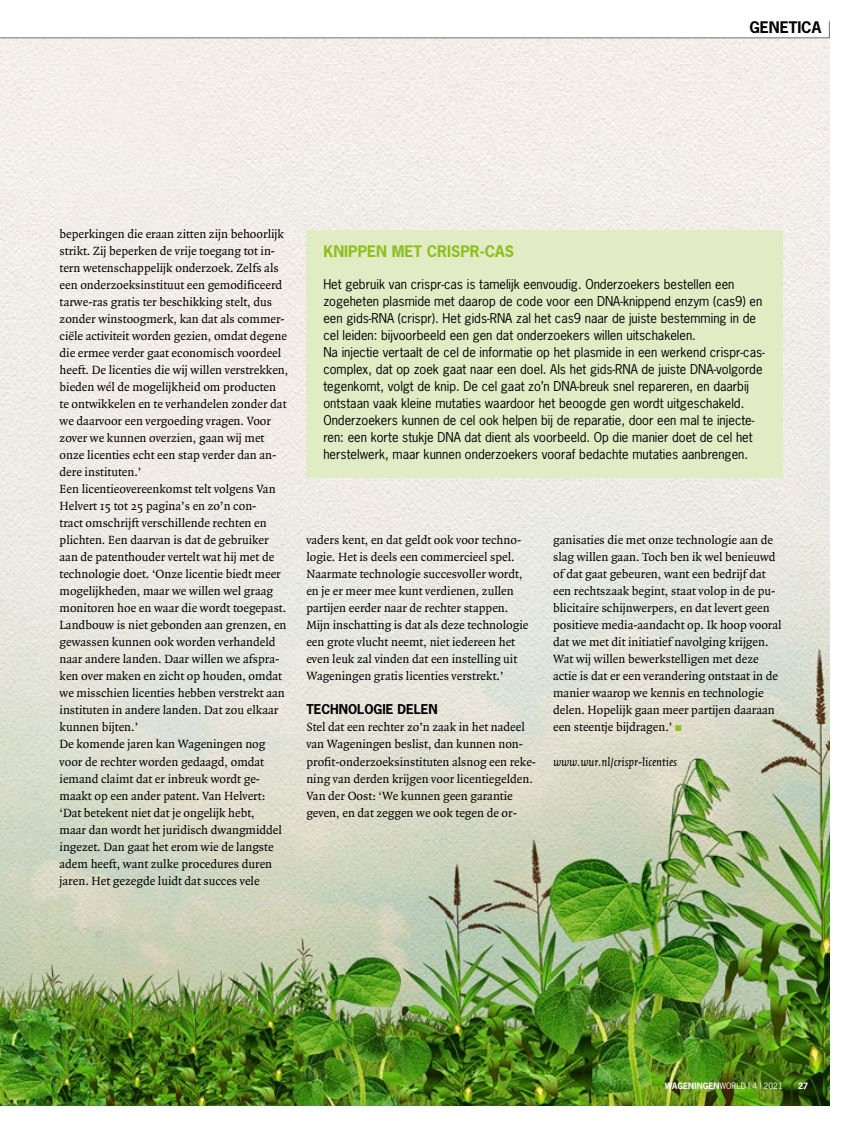
<style>
.page{position:relative;width:851px;height:1127px;background:#fff}
.page>*{position:absolute;margin:0;border:0;box-sizing:border-box;transform-origin:0 0}
.Kader_kop_10pt{font:700 15px "News Gothic Std";color:#8ebf1d}
.t1{font:700 15px "News Gothic Std";color:#000}
.Body{font:12.75px/17px "Quadraat OT";color:#000}
.Kader_tekst{font:12.75px/17px "News Gothic Std";color:#000}
.Body-2{font:italic 12.75px "Quadraat OT";color:#000}
.Tussenkop{font:700 12.75px "News Gothic Std";color:#000}
.t2{font:700 8.25px "News Gothic Std";letter-spacing:.01em;color:#fff}
.s1{font-weight:400}
</style>
<div class="page">
<img style="left:0;top:39px;width:829px;height:1067px">
<svg style="left:0;top:21px;width:830px;height:18px"></svg>
<div style="left:306px;top:230px;width:476px;height:247px;background:#e1ecc5"></div>
<svg style="left:675px;top:726px;width:6px;height:5px"></svg>
<p class="t1" style="left:749px;top:17px;width:73px">GENETICA</p>
<p class="Body" style="left:60px;top:226px;width:230px">beperkingen die eraan zitten zijn behoorlijk strikt. Zij beperken de vrije toegang tot in&shy;tern wetenschappelijk onderzoek. Zelfs als een onderzoeksinstituut een gemodificeerd tarwe-ras gratis ter beschikking stelt, dus zonder winstoogmerk, kan dat als commer&shy;ciële activiteit worden gezien, omdat degene die ermee verder gaat economisch voordeel heeft. De licenties die wij willen verstrekken, bieden wél de mogelijkheid om producten te ontwikkelen en te verhandelen zonder dat we daarvoor een vergoeding vragen. Voor zover we kunnen overzien, gaan wij met onze licenties echt een stap verder dan an&shy;dere instituten.’</p>
<p class="Body" style="left:60px;top:481px;width:228px">Een licentieovereenkomst telt volgens Van Helvert 15 tot 25 pagina’s en zo’n con-<br>tract omschrijft verschillende rechten en plichten. Een daarvan is dat de gebruiker aan de patenthouder vertelt wat hij met de technologie doet. ‘Onze licentie biedt meer mogelijkheden, maar we willen wel graag monitoren hoe en waar die wordt toegepast.<br>Landbouw is niet gebonden aan grenzen, en gewassen kunnen ook worden verhandeld naar andere landen. Daar willen we afspra&shy;ken over maken en zicht op houden, omdat we misschien licenties hebben verstrekt aan instituten in andere landen. Dat zou elkaar kunnen bijten.’</p>
<p class="Body" style="left:60px;top:736px;width:224px">De komende jaren kan Wageningen nog voor de rechter worden gedaagd, omdat iemand claimt dat er inbreuk wordt ge&shy;maakt op een ander patent. Van Helvert: ‘Dat betekent niet dat je ongelijk hebt, maar dan wordt het juridisch dwangmiddel ingezet. Dan gaat het erom wie de langste adem heeft, want zulke procedures duren jaren. Het gezegde luidt dat succes vele</p>
<p class="Kader_kop_10pt" style="left:323px;top:241px;width:192px">KNIPPEN MET CRISPR-CAS</p>
<p class="Kader_tekst" style="left:323px;top:276px;width:440px">Het gebruik van crispr-cas is tamelijk eenvoudig. Onderzoekers bestellen een zogeheten plasmide met daarop de code voor een DNA-knippend enzym (cas9) en een gids-RNA (crispr). Het gids-RNA zal het cas9 naar de juiste bestemming in de cel leiden: bijvoorbeeld een gen dat onderzoekers willen uitschakelen.</p>
<p class="Kader_tekst" style="left:323px;top:344px;width:443px">Na injectie vertaalt de cel de informatie op het plasmide in een werkend crispr-cas&shy;complex, dat op zoek gaat naar een doel. Als het gids-RNA de juiste DNA-volgorde tegenkomt, volgt de knip. De cel gaat zo’n DNA-breuk snel repareren, en daarbij ontstaan vaak kleine mutaties waardoor het beoogde gen wordt uitgeschakeld.</p>
<p class="Kader_tekst" style="left:323px;top:412px;width:432px">Onderzoekers kunnen de cel ook helpen bij de reparatie, door een mal te injecte&shy;ren: een korte stukje DNA dat dient als voorbeeld. Op die manier doet de cel het herstelwerk, maar kunnen onderzoekers vooraf bedachte mutaties aanbrengen.</p>
<p class="Body" style="left:306px;top:532px;width:223px">vaders kent, en dat geldt ook voor techno&shy;logie. Het is deels een commercieel spel.<br>Naarmate technologie succesvoller wordt, en je er meer mee kunt verdienen, zullen partijen eerder naar de rechter stappen.<br>Mijn inschatting is dat als deze technologie een grote vlucht neemt, niet iedereen het even leuk zal vinden dat een instelling uit Wageningen gratis licenties verstrekt.’</p>
<p class="Tussenkop" style="left:306px;top:701px;width:133px">TECHNOLOGIE DELEN</p>
<p class="Body" style="left:306px;top:719px;width:231px">Stel dat een rechter zo’n zaak in het nadeel van Wageningen beslist, dan kunnen non&shy;profit-onderzoeksinstituten alsnog een reke&shy;ning van derden krijgen voor licentiegelden.<br>Van der Oost: ‘We kunnen geen garantie geven, en dat zeggen we ook tegen de or-</p>
<p class="Body" style="left:553px;top:532px;width:230px">ganisaties die met onze technologie aan de slag willen gaan. Toch ben ik wel benieuwd of dat gaat gebeuren, want een bedrijf dat een rechtszaak begint, staat volop in de pu&shy;blicitaire schijnwerpers, en dat levert geen positieve media-aandacht op. Ik hoop vooral dat we met dit initiatief navolging krijgen.<br>Wat wij willen bewerkstelligen met deze actie is dat er een verandering ontstaat in de manier waarop we kennis en technologie delen. Hopelijk gaan meer partijen daaraan een steentje bijdragen.’</p>
<p class="Body-2" style="left:553px;top:755px;width:125px">www.wur.nl/crispr-licenties</p>
<p class="t2" style="left:665px;top:1080px;width:119px">WAGENINGEN<span class="s1">WORLD</span> <sup>|</sup> <span class="s1">4</span> <sup>|</sup> <span class="s1">2021</span></p>
<p class="t2" style="left:798px;top:1080px;width:12px">27</p>
</div>
